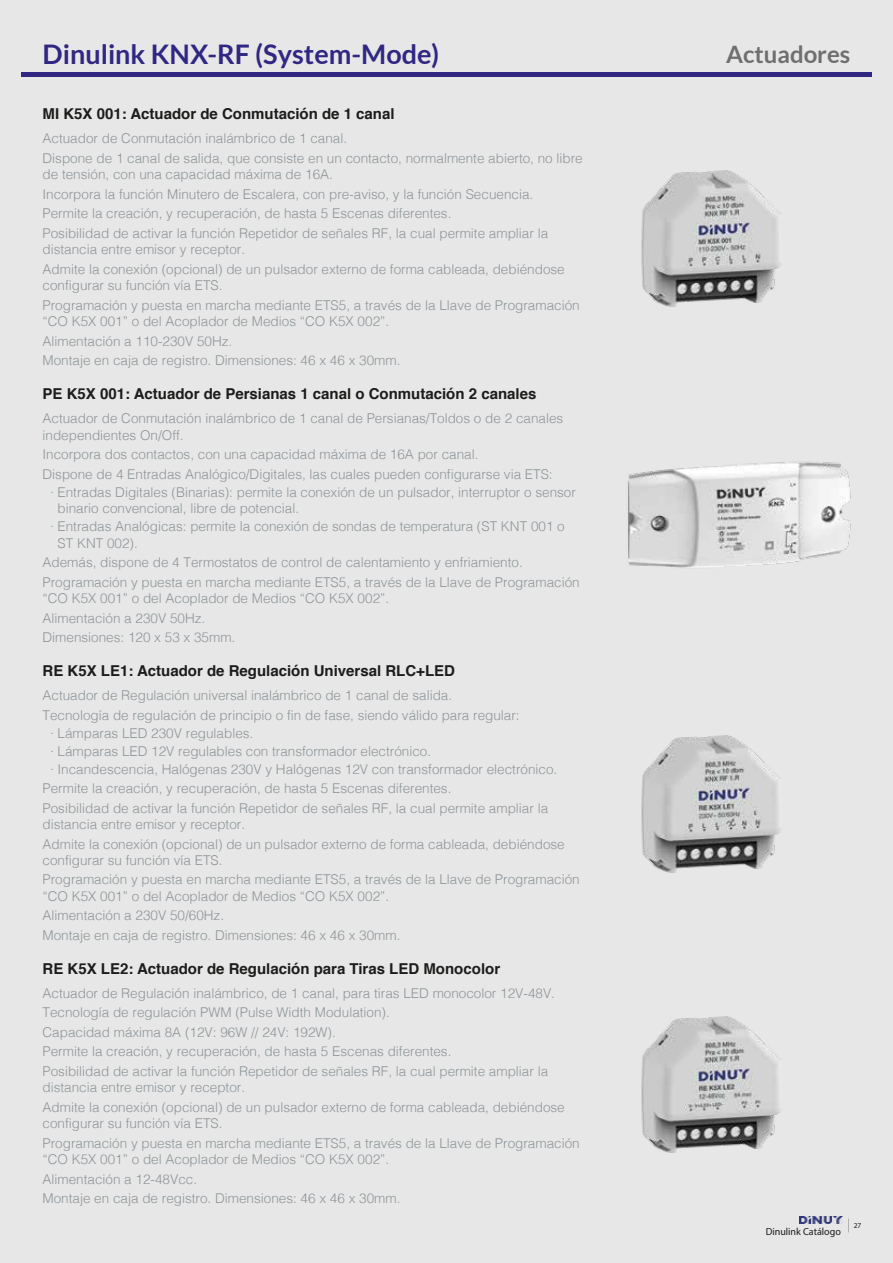
<style>
.page{position:relative;width:893px;height:1263px;background:#e8e7e7}
.page>*{position:absolute;margin:0;border:0;box-sizing:border-box;transform-origin:0 0}
.t1{font:700 27px "Lato";color:#302783}
.t2{font:700 24px "Lato";color:#6f6f6f}
.t3{font:700 15px "Helvetica";color:#1c1c1b}
.t4{font:300 13.5px/19.5px "Helvetica";color:#8d9599}
.t5{font:10.2px "Myriad Pro";color:#1c1c1b}
.t6{font:7.5px "Myriad Pro";color:#1c1c1b}
</style>
<div class="page">
<div style="left:21px;top:72px;width:851px;height:5px;background:#302783"></div>
<img style="left:799px;top:1216px;width:43px;height:8px">
<img style="left:641px;top:170px;width:141px;height:136px">
<img style="left:641px;top:736px;width:141px;height:136px">
<img style="left:641px;top:1016px;width:141px;height:137px">
<img style="left:628px;top:461px;width:223px;height:107px">
<h1 class="t1" style="left:43px;top:38px;width:398px">Dinulink KNX-RF (System-Mode)</h1>
<h2 class="t2" style="left:726px;top:41px;width:126px">Actuadores</h2>
<p class="t3" style="left:43px;top:102px;width:354px">MI K5X 001: Actuador de Conmutación de 1 canal</p>
<p class="t4" style="left:43px;top:128px;width:542px">Actuador de Conmutación inalámbrico de 1 canal.<br>Dispone de 1 canal de salida, que consiste en un contacto, normalmente abierto, no libre</p>
<p class="t4" style="left:43px;top:164px;width:507px">de tensión, con una capacidad máxima de 16A.<br>Incorpora la función Minutero de Escalera, con pre-aviso, y la función Secuencia.<br>Permite la creación, y recuperación, de hasta 5 Escenas diferentes.<br>Posibilidad de activar la función Repetidor de señales RF, la cual permite ampliar la</p>
<p class="t4" style="left:43px;top:239px;width:524px">distancia entre emisor y receptor.<br>Admite la conexión (opcional) de un pulsador externo de forma cableada, debiéndose</p>
<p class="t4" style="left:43px;top:275px;width:539px">configurar su función vía ETS.<br>Programación y puesta en marcha mediante ETS5, a través de la Llave de Programación</p>
<p class="t4" style="left:43px;top:311px;width:359px">“CO K5X 001” o del Acoplador de Medios “CO K5X 002”.<br>Alimentación a 110-230V 50Hz.<br>Montaje en caja de registro. Dimensiones: 46 x 46 x 30mm.</p>
<p class="t3" style="left:43px;top:382px;width:495px">PE K5X 001: Actuador de Persianas 1 canal o Conmutación 2 canales</p>
<p class="t4" style="left:43px;top:409px;width:522px;line-height:16.5px">Actuador de Conmutación inalámbrico de 1 canal de Persianas/Toldos o de 2 canales independientes On/Off.</p>
<p class="t4" style="left:43px;top:444px;width:512px">Incorpora dos contactos, con una capacidad máxima de 16A por canal.<br>Dispone de 4 Entradas Analógico/Digitales, las cuales pueden configurarse via ETS:</p>
<p class="t4" style="left:58px;top:483px;width:520px;line-height:16.5px;text-indent:-8px">· Entradas Digitales (Binarias): permite la conexión de un pulsador, interruptor o sensor binario convencional, libre de potencial.</p>
<p class="t4" style="left:58px;top:517px;width:509px;line-height:16.5px;text-indent:-8px">· Entradas Analógicas: permite la conexión de sondas de temperatura (ST KNT 001 o<br>ST KNT 002).</p>
<p class="t4" style="left:43px;top:552px;width:539px">Además, dispone de 4 Termostatos de control de calentamiento y enfriamiento.<br>Programación y puesta en marcha mediante ETS5, a través de la Llave de Programación</p>
<p class="t4" style="left:43px;top:588px;width:348px">“CO K5X 001” o del Acoplador de Medios “CO K5X 002”.<br>Alimentación a 230V 50Hz.<br>Dimensiones: 120 x 53 x 35mm.</p>
<p class="t3" style="left:43px;top:659px;width:414px">RE K5X LE1: Actuador de Regulación Universal RLC+LED</p>
<p class="t4" style="left:43px;top:684px;width:479px">Actuador de Regulación universal inalámbrico de 1 canal de salida.<br>Tecnología de regulación de principio o fin de fase, siendo válido para regular:</p>
<p class="t4" style="left:50px;top:723px;width:509px;line-height:18px">· Lámparas LED 230V regulables.<br>· Lámparas LED 12V regulables con transformador electrónico.<br>· Incandescencia, Halógenas 230V y Halógenas 12V con transformador electrónico.</p>
<p class="t4" style="left:43px;top:777px;width:507px">Permite la creación, y recuperación, de hasta 5 Escenas diferentes.<br>Posibilidad de activar la función Repetidor de señales RF, la cual permite ampliar la</p>
<p class="t4" style="left:43px;top:813px;width:524px">distancia entre emisor y receptor.<br>Admite la conexión (opcional) de un pulsador externo de forma cableada, debiéndose</p>
<p class="t4" style="left:43px;top:849px;width:539px">configurar su función vía ETS.<br>Programación y puesta en marcha mediante ETS5, a través de la Llave de Programación</p>
<p class="t4" style="left:43px;top:885px;width:359px">“CO K5X 001” o del Acoplador de Medios “CO K5X 002”.<br>Alimentación a 230V 50/60Hz.<br>Montaje en caja de registro. Dimensiones: 46 x 46 x 30mm.</p>
<p class="t3" style="left:43px;top:956px;width:459px">RE K5X LE2: Actuador de Regulación para Tiras LED Monocolor</p>
<p class="t4" style="left:43px;top:982px;width:514px">Actuador de Regulación inalámbrico, de 1 canal, para tiras LED monocolor 12V-48V.<br>Tecnología de regulación PWM (Pulse Width Modulation).<br>Capacidad máxima 8A (12V: 96W // 24V: 192W).<br>Permite la creación, y recuperación, de hasta 5 Escenas diferentes.<br>Posibilidad de activar la función Repetidor de señales RF, la cual permite ampliar la</p>
<p class="t4" style="left:43px;top:1077px;width:524px">distancia entre emisor y receptor.<br>Admite la conexión (opcional) de un pulsador externo de forma cableada, debiéndose</p>
<p class="t4" style="left:43px;top:1113px;width:539px">configurar su función vía ETS.<br>Programación y puesta en marcha mediante ETS5, a través de la Llave de Programación</p>
<p class="t4" style="left:43px;top:1149px;width:359px">“CO K5X 001” o del Acoplador de Medios “CO K5X 002”.<br>Alimentación a 12-48Vcc.<br>Montaje en caja de registro. Dimensiones: 46 x 46 x 30mm.</p>
<p class="t5" style="left:766px;top:1225px;width:77px">Dinulink Catálogo</p>
<p class="t6" style="left:854px;top:1220px;width:9px">27</p>
</div>
